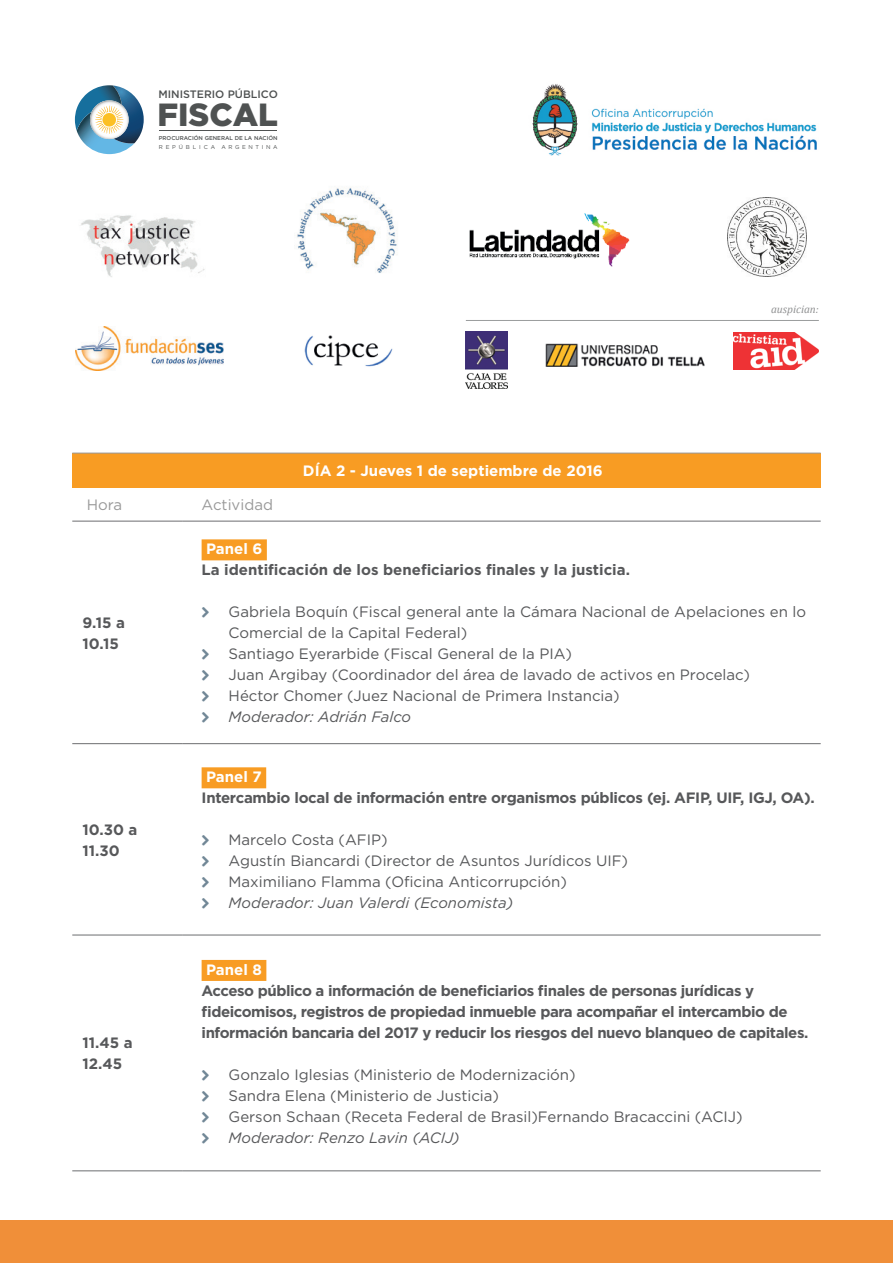
<style>
.page{position:relative;width:893px;height:1263px;background:#fff}
.page>*{position:absolute;margin:0;border:0;box-sizing:border-box;transform-origin:0 0}
.t1{font:900 32.1px "Gotham";color:#4f5252}
.t2{font:15px/21px "Gotham";color:#57585a}
.t3{font:700 15px/21px "Gotham";letter-spacing:-.03em;color:#57585a}
.t4{font:italic 15px "Gotham";color:#57585a}
.t5{font:700 15px "Gotham";color:#57585a}
.t6{font:700 15px "Gotham";color:#fff}
.t7{font:15px "Gotham";color:#999}
.t8{font:italic 11.25px "Cambria";color:#919293}
.t9{font:500 10.8px "Gotham";color:#4f5252}
.t10{font:500 5.55px "Gotham";color:#4f5252}
.t11{font:5.55px "Gotham";letter-spacing:.49em;color:#4f5252}
</style>
<div class="page">
<div style="left:0;top:1220px;width:893px;height:43px;background:#f08f39"></div>
<img style="left:296px;top:187px;width:101px;height:86px">
<img style="left:81px;top:215px;width:124px;height:62px">
<hr style="left:466px;top:320px;width:353px;height:1px;background:#9b9d9e">
<img style="left:466px;top:332px;width:41px;height:57px">
<img style="left:76px;top:327px;width:148px;height:44px">
<img style="left:734px;top:332px;width:84px;height:37px">
<img style="left:304px;top:335px;width:89px;height:32px">
<img style="left:727px;top:197px;width:80px;height:80px">
<img style="left:545px;top:343px;width:160px;height:24px">
<img style="left:469px;top:213px;width:161px;height:54px">
<img style="left:532px;top:84px;width:285px;height:72px">
<svg style="left:75px;top:85px;width:69px;height:69px"></svg>
<hr style="left:159px;top:131px;width:118px;height:1px;background:#4f5252">
<div style="left:72px;top:453px;width:749px;height:34px;background:#f89c23"></div>
<hr style="left:72px;top:743px;width:111px;height:1px;background:#6c6d70">
<hr style="left:183px;top:743px;width:638px;height:1px;background:#6c6d70">
<hr style="left:72px;top:935px;width:111px;height:1px;background:#6c6d70">
<hr style="left:183px;top:935px;width:638px;height:1px;background:#6c6d70">
<hr style="left:72px;top:521px;width:111px;height:1px;background:#6c6d70">
<hr style="left:183px;top:521px;width:638px;height:1px;background:#6c6d70">
<hr style="left:72px;top:1170px;width:111px;height:1px;background:#6c6d70">
<hr style="left:183px;top:1170px;width:638px;height:1px;background:#6c6d70">
<hr style="left:72px;top:453px;width:111px;height:1px;background:#999">
<hr style="left:183px;top:453px;width:638px;height:1px;background:#999">
<div style="left:202px;top:539px;width:65px;height:21px;background:#f89c23"></div>
<div style="left:202px;top:767px;width:64px;height:21px;background:#f89c23"></div>
<div style="left:202px;top:960px;width:64px;height:21px;background:#f89c23"></div>
<p class="t9" style="left:158px;top:87px;width:121px">MINISTERIO PÚBLICO</p>
<h1 class="t1" style="left:157px;top:92px;width:122px">FISCAL</h1>
<p class="t10" style="left:159px;top:135px;width:120px">PROCURACIÓN GENERAL DE LA NACIÓN</p>
<p class="t11" style="left:159px;top:144px;width:120px">REPÚBLICA ARGENTINA</p>
<p class="t7" style="left:87px;top:495px;width:37px">Hora</p>
<p class="t7" style="left:202px;top:495px;width:73px">Actividad</p>
<p class="t6" style="left:303px;top:461px;width:301px">DÍA 2 - Jueves 1 de septiembre de 2016</p>
<p class="t8" style="left:771px;top:301px;width:49px">auspician:</p>
<p class="t3" style="left:83px;top:612px;width:44px">9.15 a</p>
<p class="t3" style="left:83px;top:633px;width:38px">10.15</p>
<p class="t3" style="left:83px;top:819px;width:56px">10.30 a<br>11.30</p>
<p class="t3" style="left:83px;top:1032px;width:52px">11.45 a</p>
<p class="t3" style="left:83px;top:1053px;width:41px">12.45</p>
<p class="t6" style="left:206px;top:539px;width:58px">Panel 6</p>
<p class="t5" style="left:202px;top:560px;width:430px">La identificación de los beneficiarios finales y la justicia.</p>
<p class="t2" style="left:229px;top:601px;width:579px">Gabriela Boquín (Fiscal general ante la Cámara Nacional de Apelaciones en lo<br>Comercial de la Capital Federal)</p>
<p class="t2" style="left:229px;top:643px;width:345px">Santiago Eyerarbide (Fiscal General de la PIA)</p>
<p class="t2" style="left:229px;top:664px;width:523px">Juan Argibay (Coordinador del área de lavado de activos en Procelac)</p>
<p class="t2" style="left:229px;top:685px;width:393px">Héctor Chomer (Juez Nacional de Primera Instancia)</p>
<p class="t4" style="left:229px;top:707px;width:184px">Moderador: Adrián Falco</p>
<p class="t6" style="left:206px;top:767px;width:57px">Panel 7</p>
<p class="t3" style="left:202px;top:787px;width:615px">Intercambio local de información entre organismos públicos (ej. AFIP, UIF, IGJ, OA).</p>
<p class="t2" style="left:229px;top:829px;width:161px">Marcelo Costa (AFIP)</p>
<p class="t2" style="left:229px;top:850px;width:401px">Agustín Biancardi (Director de Asuntos Jurídicos UIF)</p>
<p class="t2" style="left:229px;top:871px;width:340px">Maximiliano Flamma (Oficina Anticorrupción)</p>
<p class="t4" style="left:229px;top:893px;width:286px">Moderador: Juan Valerdi (Economista)</p>
<p class="t6" style="left:206px;top:960px;width:57px">Panel 8</p>
<p class="t3" style="left:202px;top:980px;width:608px">Acceso público a información de beneficiarios finales de personas jurídicas y fideicomisos, registros de propiedad inmueble para acompañar el intercambio de información bancaria del 2017 y reducir los riesgos del nuevo blanqueo de capitales.</p>
<p class="t2" style="left:229px;top:1064px;width:349px">Gonzalo Iglesias (Ministerio de Modernización)</p>
<p class="t2" style="left:229px;top:1085px;width:272px">Sandra Elena (Ministerio de Justicia)</p>
<p class="t2" style="left:229px;top:1106px;width:516px">Gerson Schaan (Receta Federal de Brasil)Fernando Bracaccini (ACIJ)</p>
<p class="t4" style="left:229px;top:1128px;width:233px">Moderador: Renzo Lavin (ACIJ)</p>
</div>
